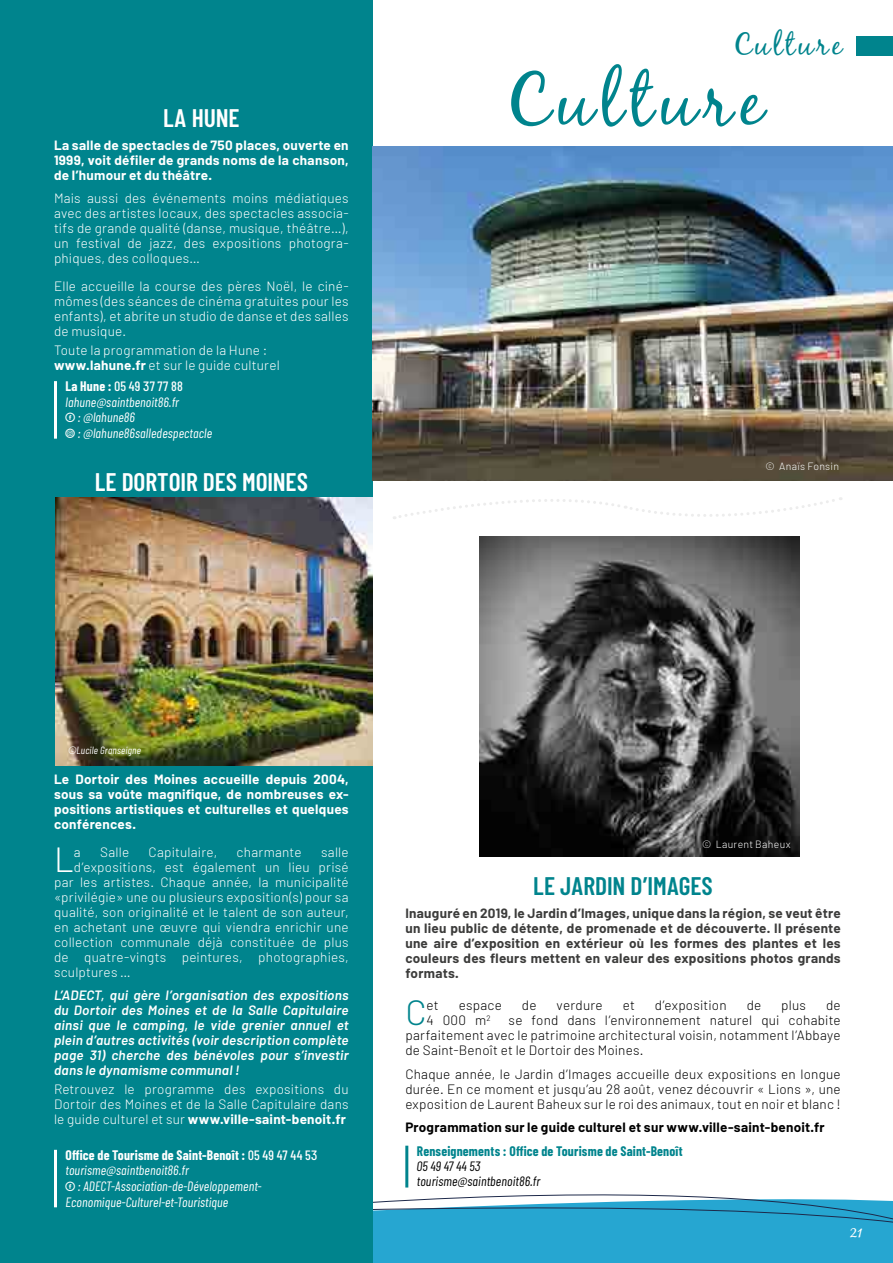
<style>
.page{position:relative;width:893px;height:1263px;background:#fff}
.page>*{position:absolute;margin:0;border:0;box-sizing:border-box;transform-origin:0 0}
.t1{font:71.85px "Black Jack";letter-spacing:.105em;color:#00848d}
.t2{font:300 34.95px "Barlow";color:#fff}
.t3{font:300 34.95px "Barlow";color:#00848d}
.t4{font:30px "Black Jack";letter-spacing:.11em;color:#00848d}
.t5{font:600 25.5px "Barlow Condensed";letter-spacing:-.005em;color:#fff}
.t6{font:600 25.5px "Barlow Condensed";letter-spacing:-.005em;color:#00848d}
.t7{font:15px "Black Jack";color:#fff}
.t8{font:300 13.5px/15px "Barlow";letter-spacing:.015em;color:#fff;text-align:justify}
.t9{font:300 13.5px/15px "Barlow";letter-spacing:.015em;color:#000;text-align:justify}
.t10{font:700 13.5px/15px "Barlow";letter-spacing:.015em;color:#3c3c3b;text-align:justify}
.t11{font:700 13.5px/15px "Barlow";letter-spacing:.02em;color:#fff;text-align:justify}
.t12{font:italic 600 13.5px/15px "Barlow";letter-spacing:.02em;color:#fff;text-align:justify}
.t13{font:italic 13.5px/15.8px "Barlow Condensed";letter-spacing:.01em;color:#fff}
.t14{font:700 13.5px "Barlow";letter-spacing:.015em;color:#000}
.t15{font:700 13.5px "Barlow Condensed";letter-spacing:.015em;color:#00848d}
.t16{font:italic 13.5px/15px "Barlow Condensed";letter-spacing:.01em;color:#000}
.t17{font:300 10.5px "Barlow";letter-spacing:.025em;color:#fff}
.t18{font:italic 10.5px "Barlow Condensed";letter-spacing:.02em;color:#fff}
.s1{font-weight:700}
.s2{font-weight:700;font-style:normal}
.s3{font-weight:500;font-style:normal}
.s4{font-family:"Social Circles";font-style:normal}
</style>
<div class="page">
<svg style="left:373px;top:1146px;width:520px;height:117px"></svg>
<div style="left:857px;top:37px;width:36px;height:19px;background:#00848d"></div>
<div style="left:0;top:0;width:373px;height:1263px;background:#00848d"></div>
<hr style="left:54px;top:381px;width:3px;height:58px;background:#fff">
<hr style="left:54px;top:1150px;width:3px;height:57px;background:#fff">
<img style="left:373px;top:146px;width:520px;height:334px">
<svg style="left:394px;top:497px;width:447px;height:22px"></svg>
<img style="left:55px;top:497px;width:318px;height:269px">
<hr style="left:405px;top:1146px;width:3px;height:41px;background:#00848d">
<img style="left:480px;top:536px;width:320px;height:320px">
<h3 class="t5" style="left:163px;top:102px;width:78px">LA HUNE</h3>
<p class="t11" style="left:54px;top:138px;width:296px">La salle de spectacles de 750 places, ouverte en 1999, voit défiler de grands noms de la chanson, de l’humour et du théâtre.</p>
<p class="t8" style="left:54px;top:191px;width:296px">Mais aussi des événements moins médiatiques avec des artistes locaux, des spectacles associa&shy;tifs de grande qualité (danse, musique, théâtre…), un festival de jazz, des expositions photogra&shy;phiques, des colloques…</p>
<p class="t8" style="left:54px;top:278px;width:296px">Elle accueille la course des pères Noël, le ciné&shy;mômes (des séances de cinéma gratuites pour les enfants), et abrite un studio de danse et des salles de musique.</p>
<p class="t8" style="left:54px;top:342px;width:227px">Toute la programmation de la Hune : <span class="s1">www.lahune.fr</span> et sur le guide culturel</p>
<p class="t13" style="left:66px;top:378px;width:148px"><span class="s2">La Hune :</span> <span class="s3">05 49 37 77 88 </span>lahune@saintbenoit86.fr<br><span class="s4">F</span> : @lahune86<br><span class="s4">#</span> : @lahune86salledespectacle</p>
<h3 class="t5" style="left:95px;top:466px;width:215px">LE DORTOIR DES MOINES</h3>
<h3 class="t4" style="left:733px;top:26px;width:110px">Culture</h3>
<h1 class="t1" style="left:506px;top:57px;width:258px">Culture</h1>
<p class="t17" style="left:766px;top:459px;width:75px">© Anaïs Fonsin</p>
<p class="t18" style="left:68px;top:744px;width:74px">©Lucile Granseigne</p>
<p class="t11" style="left:54px;top:772px;width:296px">Le Dortoir des Moines accueille depuis 2004, sous sa voûte magnifique, de nombreuses ex&shy;positions artistiques et culturelles et quelques conférences.</p>
<h2 class="t2" style="left:54px;top:837px;width:21px">L</h2>
<p class="t8" style="left:74px;top:844px;width:8px">a</p>
<p class="t8" style="left:100px;top:844px;width:31px">Salle</p>
<p class="t8" style="left:149px;top:844px;width:70px">Capitulaire,</p>
<p class="t8" style="left:237px;top:844px;width:66px">charmante</p>
<p class="t8" style="left:321px;top:844px;width:29px">salle</p>
<p class="t8" style="left:74px;top:859px;width:276px">d’expositions, est également un lieu prisé</p>
<p class="t8" style="left:54px;top:874px;width:296px">par les artistes. Chaque année, la municipalité</p>
<p class="t8" style="left:54px;top:889px;width:296px">«privilégie» une ou plusieurs exposition(s) pour sa</p>
<p class="t8" style="left:54px;top:904px;width:296px">qualité, son originalité et le talent de son auteur,</p>
<p class="t8" style="left:54px;top:919px;width:296px">en achetant une œuvre qui viendra enrichir une</p>
<p class="t8" style="left:54px;top:934px;width:296px">collection communale déjà constituée de plus</p>
<p class="t8" style="left:54px;top:949px;width:296px">de quatre-vingts peintures, photographies,</p>
<p class="t8" style="left:54px;top:964px;width:78px">sculptures …</p>
<p class="t12" style="left:54px;top:988px;width:296px">L’ADECT, qui gère l’organisation des expositions du Dortoir des Moines et de la Salle Capitulaire ainsi que le camping, le vide grenier annuel et plein d’autres activités (voir description complète page 31) cherche des bénévoles pour s’investir dans le dynamisme communal !</p>
<p class="t8" style="left:54px;top:1082px;width:296px">Retrouvez le programme des expositions du Dortoir des Moines et de la Salle Capitulaire dans le guide culturel et sur <span class="s1">www.ville-saint-benoit.fr</span></p>
<p class="t13" style="left:66px;top:1146px;width:253px"><span class="s2">Office de Tourisme de Saint-Benoît :</span> <span class="s3">05 49 47 44 53 </span>tourisme@saintbenoit86.fr<br><span class="s4">F</span> : ADECT-Association-de-Développement-Economique-Culturel-et-Touristique</p>
<p class="t17" style="left:702px;top:838px;width:90px">© Laurent Baheux</p>
<h3 class="t6" style="left:533px;top:870px;width:181px">LE JARDIN D’IMAGES</h3>
<p class="t10" style="left:405px;top:906px;width:437px">Inauguré en 2019, le Jardin d’Images, unique dans la région, se veut être un lieu public de détente, de promenade et de découverte. Il présente une aire d’exposition en extérieur où les formes des plantes et les couleurs des fleurs mettent en valeur des expositions photos grands formats.</p>
<h2 class="t3" style="left:405px;top:991px;width:23px">C</h2>
<p class="t9" style="left:427px;top:997px;width:14px">et</p>
<p class="t9" style="left:459px;top:997px;width:45px">espace</p>
<p class="t9" style="left:522px;top:997px;width:16px">de</p>
<p class="t9" style="left:557px;top:997px;width:48px">verdure</p>
<p class="t9" style="left:623px;top:997px;width:14px">et</p>
<p class="t9" style="left:655px;top:997px;width:73px">d’exposition</p>
<p class="t9" style="left:747px;top:997px;width:16px">de</p>
<p class="t9" style="left:781px;top:997px;width:26px">plus</p>
<p class="t9" style="left:826px;top:997px;width:16px">de</p>
<p class="t9" style="left:427px;top:1012px;width:66px">4 000 m<sup>2</sup></p>
<p class="t9" style="left:405px;top:1012px;width:437px;text-indent:103px">se fond dans l’environnement naturel qui cohabite parfaitement avec le patrimoine architectural voisin, notamment l’Abbaye de Saint-Benoît et le Dortoir des Moines.</p>
<p class="t9" style="left:405px;top:1066px;width:437px">Chaque année, le Jardin d’Images accueille deux expositions en longue durée. En ce moment et jusqu’au 28 août, venez découvrir « Lions », une exposition de Laurent Baheux sur le roi des animaux, tout en noir et blanc !</p>
<p class="t14" style="left:405px;top:1119px;width:421px">Programmation sur le guide culturel et sur www.ville-saint-benoit.fr</p>
<p class="t15" style="left:417px;top:1142px;width:267px">Renseignements : Office de Tourisme de Saint-Benoît</p>
<p class="t16" style="left:417px;top:1158px;width:125px">05 49 47 44 53 tourisme@saintbenoit86.fr</p>
<p class="t7" style="left:850px;top:1223px;width:14px">21</p>
</div>
